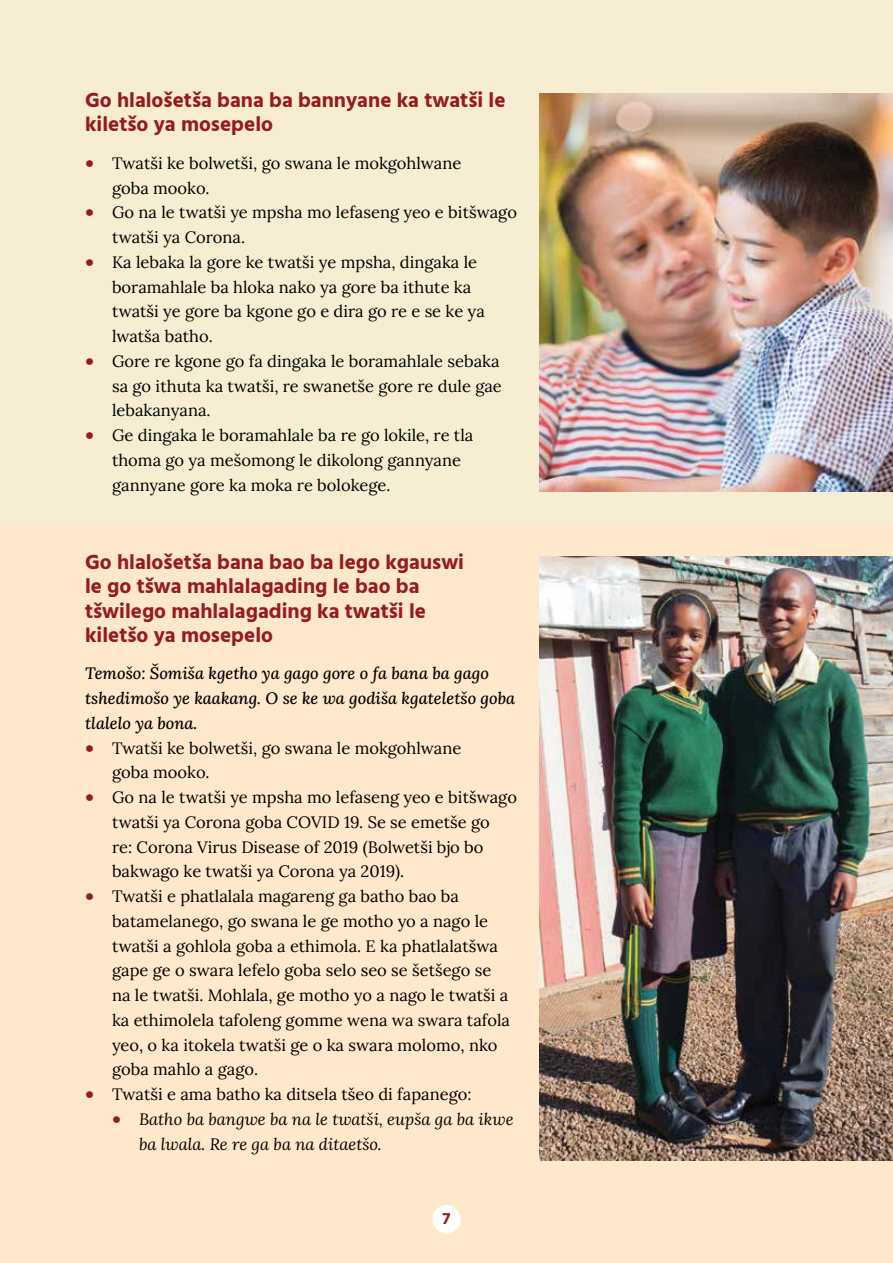
<style>
.page{position:relative;width:893px;height:1263px;background:#fff}
.page>*{position:absolute;margin:0;border:0;box-sizing:border-box;transform-origin:0 0}
.t1{font:700 21px/24.2px "Hind";color:#971b1e}
.t2{font:16.5px/24.8px "Lora";color:#000}
.t3{font:italic 500 16.5px/24.8px "Lora";color:#000}
.t4{font:italic 16.5px/24.8px "Lora";color:#000}
.t5{font:700 16.5px "Hind";color:#971b1e}
.s1{font-size:22.5px;color:#971b1e}
.s2{font-style:normal;font-size:22.5px;color:#971b1e}
</style>
<div class="page">
<div style="left:1px;top:508px;width:892px;height:755px;background:#ffe8cc"></div>
<div style="left:1px;top:0;width:892px;height:523px;background:#f6edd2"></div>
<img style="left:540px;top:556px;width:353px;height:604px">
<img style="left:540px;top:94px;width:353px;height:397px">
<div style="left:432px;top:1205px;width:29px;height:28px;background:#fff;border-radius:50%"></div>
<p class="t1" style="left:85px;top:88px;width:422px">Go hlalošetša bana ba bannyane ka twatši le kiletšo ya mosepelo</p>
<p class="t2" style="left:112px;top:150px;width:351px;text-indent:-27px"><span class="s1">•</span> Twatši ke bolwetši, go swana le mokgohlwane goba mooko.</p>
<p class="t2" style="left:112px;top:199px;width:406px;text-indent:-27px"><span class="s1">•</span> Go na le twatši ye mpsha mo lefaseng yeo e bitšwago twatši ya Corona.</p>
<p class="t2" style="left:112px;top:249px;width:374px;text-indent:-27px"><span class="s1">•</span> Ka lebaka la gore ke twatši ye mpsha, dingaka le boramahlale ba hloka nako ya gore ba ithute ka twatši ye gore ba kgone go e dira go re e se ke ya lwatša batho.</p>
<p class="t2" style="left:112px;top:348px;width:391px;text-indent:-27px"><span class="s1">•</span> Gore re kgone go fa dingaka le boramahlale sebaka sa go ithuta ka twatši, re swanetše gore re dule gae lebakanyana.</p>
<p class="t2" style="left:112px;top:422px;width:363px;text-indent:-27px"><span class="s1">•</span> Ge dingaka le boramahlale ba re go lokile, re tla thoma go ya mešomong le dikolong gannyane gannyane gore ka moka re bolokege.</p>
<p class="t1" style="left:85px;top:550px;width:380px">Go hlalošetša bana bao ba lego kgauswi le go tšwa mahlalagading le bao ba tšwilego mahlalagading ka twatši le kiletšo ya mosepelo</p>
<p class="t3" style="left:85px;top:660px;width:432px">Temošo: Šomiša kgetho ya gago gore o fa bana ba gago tshedimošo ye kaakang. O se ke wa godiša kgateletšo goba tlalelo ya bona.</p>
<p class="t2" style="left:112px;top:734px;width:351px;text-indent:-27px"><span class="s1">•</span> Twatši ke bolwetši, go swana le mokgohlwane goba mooko.</p>
<p class="t2" style="left:112px;top:784px;width:406px;text-indent:-27px"><span class="s1">•</span> Go na le twatši ye mpsha mo lefaseng yeo e bitšwago twatši ya Corona goba COVID 19. Se se emetše go<br>re: Corona Virus Disease of 2019 (Bolwetši bjo bo bakwago ke twatši ya Corona ya 2019).</p>
<p class="t2" style="left:112px;top:883px;width:399px;text-indent:-27px"><span class="s1">•</span> Twatši e phatlalala magareng ga batho bao ba batamelanego, go swana le ge motho yo a nago le twatši a gohlola goba a ethimola. E ka phatlalatšwa gape ge o swara lefelo goba selo seo se šetšego se na le twatši. Mohlala, ge motho yo a nago le twatši a ka ethimolela tafoleng gomme wena wa swara tafola yeo, o ka itokela twatši ge o ka swara molomo, nko goba mahlo a gago.</p>
<p class="t2" style="left:85px;top:1081px;width:388px"><span class="s1">•</span> Twatši e ama batho ka ditsela tšeo di fapanego:</p>
<p class="t4" style="left:139px;top:1106px;width:376px;text-indent:-27px"><span class="s2">•</span> Batho ba bangwe ba na le twatši, eupša ga ba ikwe ba lwala. Re re ga ba na ditaetšo.</p>
<p class="t5" style="left:442px;top:1209px;width:9px">7</p>
</div>
